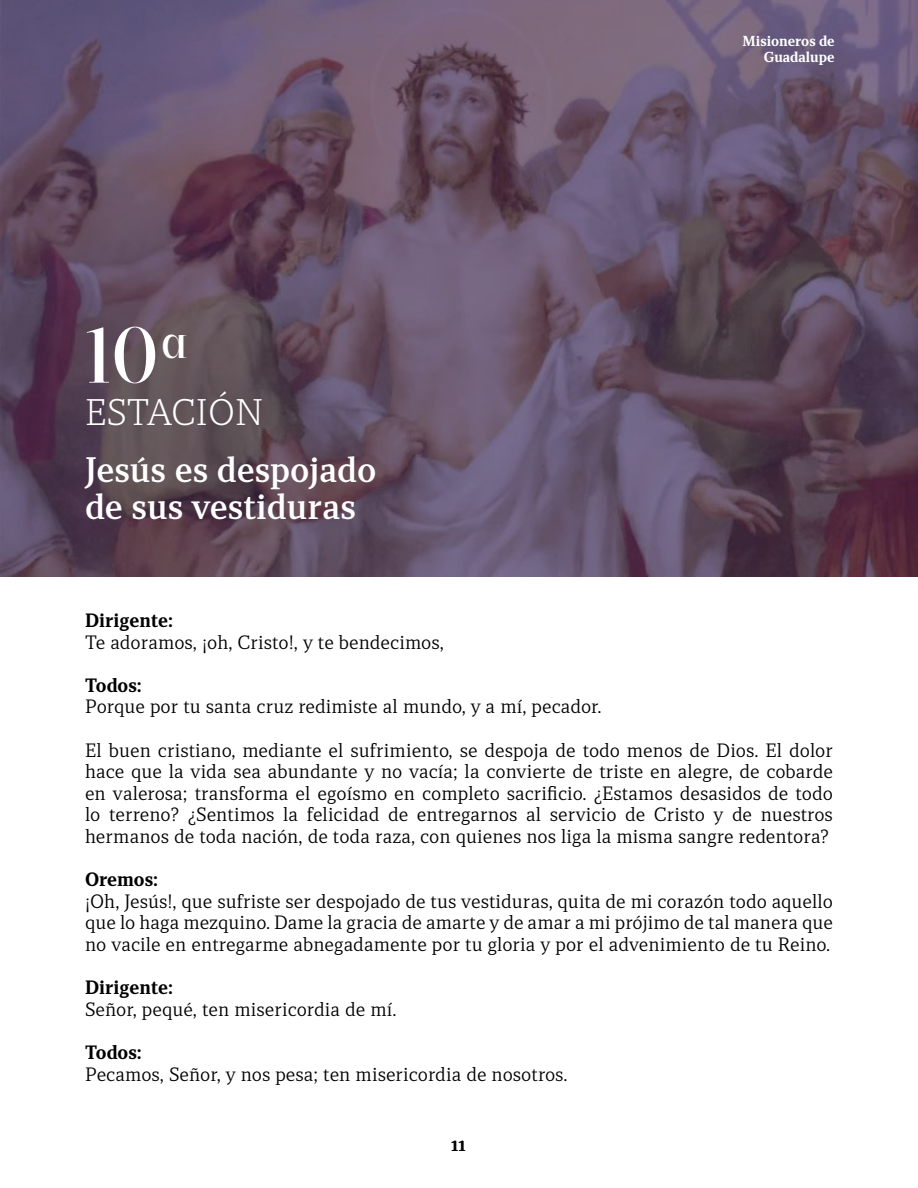
<style>
.page{position:relative;width:918px;height:1188px;background:#fff}
.page>*{position:absolute;margin:0;border:0;box-sizing:border-box;transform-origin:0 0}
.t1{font:75px "Mica Valo";color:#fff}
.t2{font:300 34.5px "Recia";color:#fff}
.t3{font:600 33px/37.5px "Recia";color:#fff}
.t4{font:18px/21.6px "Recia";color:#000;text-align:justify}
.t5{font:700 18px "Recia";color:#000}
.t6{font:700 13.5px/16.2px "Recia";color:#fff;text-align:right}
</style>
<div class="page">
<svg style="left:0;top:0;width:918px;height:576px;background:#624f64"></svg>
<h1 class="t1" style="left:85px;top:308px;width:104px">10<sup>a</sup></h1>
<h2 class="t2" style="left:85px;top:390px;width:180px">ESTACIÓN</h2>
<h3 class="t3" style="left:85px;top:451px;width:293px">Jesús es despojado de sus vestiduras</h3>
<p class="t6" style="left:743px;top:33px;width:94px">Misioneros de<br>Guadalupe</p>
<p class="t5" style="left:85px;top:608px;width:89px">Dirigente:</p>
<p class="t4" style="left:85px;top:631px;width:360px">Te adoramos, ¡oh, Cristo!, y te bendecimos,</p>
<p class="t5" style="left:85px;top:673px;width:58px">Todos:</p>
<p class="t4" style="left:85px;top:696px;width:518px">Porque por tu santa cruz redimiste al mundo, y a mí, pecador.</p>
<p class="t4" style="left:85px;top:739px;width:750px">El buen cristiano, mediante el sufrimiento, se despoja de todo menos de Dios. El dolor hace que la vida sea abundante y no vacía; la convierte de triste en alegre, de cobarde en valerosa; transforma el egoísmo en completo sacrificio. ¿Estamos desasidos de todo lo terreno? ¿Sentimos la felicidad de entregarnos al servicio de Cristo y de nuestros hermanos de toda nación, de toda raza, con quienes nos liga la misma sangre redentora?</p>
<p class="t5" style="left:85px;top:868px;width:75px">Oremos:</p>
<p class="t4" style="left:85px;top:890px;width:750px">¡Oh, Jesús!, que sufriste ser despojado de tus vestiduras, quita de mi corazón todo aquello que lo haga mezquino. Dame la gracia de amarte y de amar a mi prójimo de tal manera que no vacile en entregarme abnegadamente por tu gloria y por el advenimiento de tu Reino.</p>
<p class="t5" style="left:85px;top:976px;width:89px">Dirigente:</p>
<p class="t4" style="left:85px;top:998px;width:313px">Señor, pequé, ten misericordia de mí.</p>
<p class="t5" style="left:85px;top:1040px;width:58px">Todos:</p>
<p class="t4" style="left:85px;top:1063px;width:484px">Pecamos, Señor, y nos pesa; ten misericordia de nosotros.</p>
<p class="t5" style="left:451px;top:1133px;width:16px">11</p>
</div>
